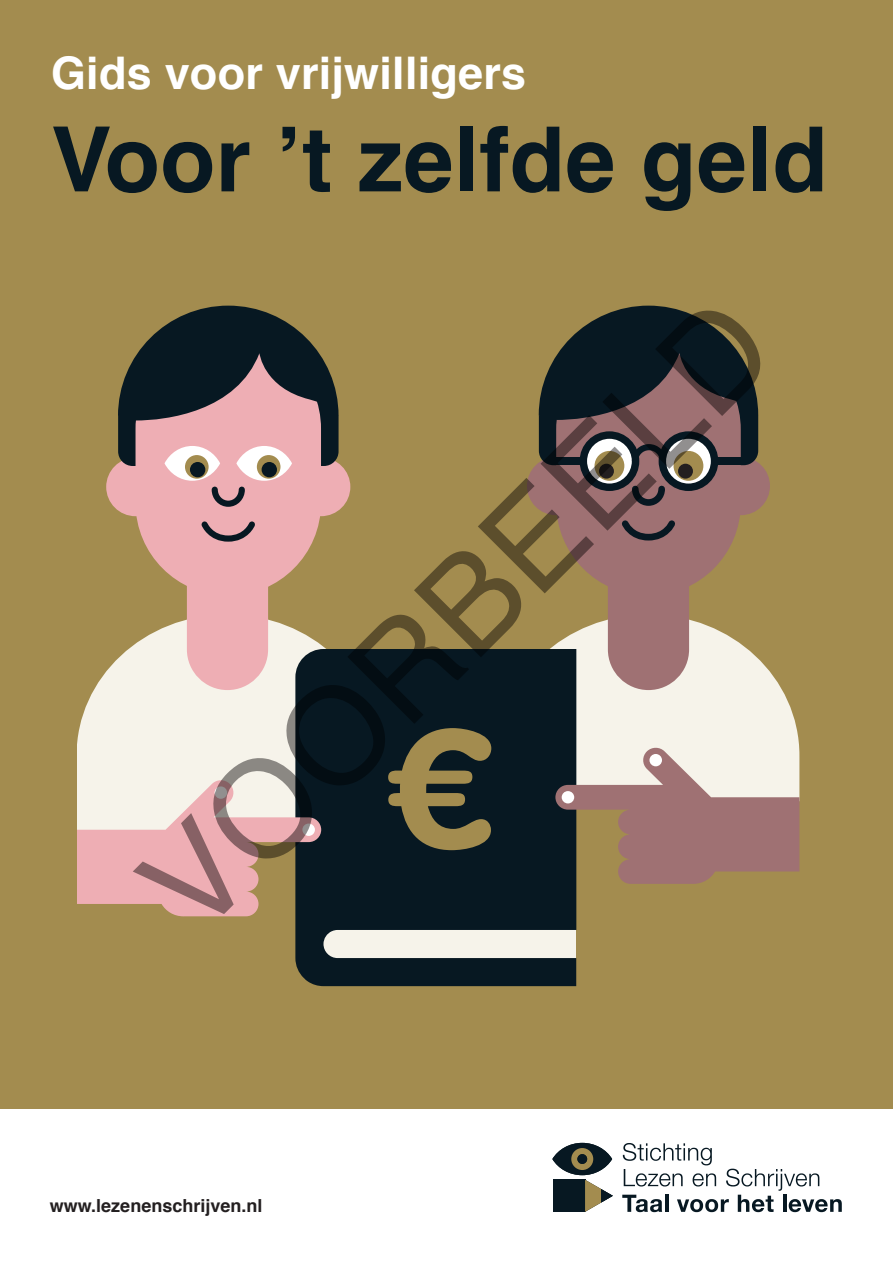
<style>
.page{position:relative;width:893px;height:1263px;background:#fff}
.page>*{position:absolute;margin:0;border:0;box-sizing:border-box;transform-origin:0 0}
.cover_60-24{font:700 90px "Helvetica";letter-spacing:.005em;color:#071822}
._1__hoofdstuk_30-12{font:700 45px "Helvetica";letter-spacing:.005em;color:#fff}
.t1{font:700 18px "Helvetica";color:#231f20}
</style>
<div class="page">
<div style="left:0;top:0;width:893px;height:1110px;background:#a38c4f"></div>
<svg style="left:77px;top:645px;width:56px;height:134px;fill:#f6f3ea"></svg>
<div style="left:106px;top:457px;width:59px;height:59px;background:#eeaeb4;border-radius:50%"></div>
<svg style="left:118px;top:306px;width:137px;height:160px"></svg>
<svg style="left:763px;top:664px;width:36px;height:82px;fill:#f6f3ea"></svg>
<svg style="left:295px;top:914px;width:281px;height:72px;background:#5b6567"></svg>
<div style="left:712px;top:457px;width:58px;height:58px;background:#9f7173;border-radius:50%"></div>
<svg style="left:763px;top:746px;width:36px;height:126px;background:#c2a6a3"></svg>
<svg style="left:77px;top:779px;width:244px;height:137px;background:#e7c1bb"></svg>
<svg style="left:552px;top:1143px;width:61px;height:69px"></svg>
<svg style="left:622px;top:1143px;width:220px;height:69px"></svg>
<svg style="left:133px;top:309px;width:630px;height:605px"></svg>
<p class="_1__hoofdstuk_30-12" style="left:51px;top:37px;width:477px">Gids voor vrijwilligers</p>
<p class="cover_60-24" style="left:51px;top:87px;width:778px">Voor ’t zelfde geld</p>
<p class="t1" style="left:50px;top:1191px;width:214px">www.lezenenschrijven.nl</p>
</div>
